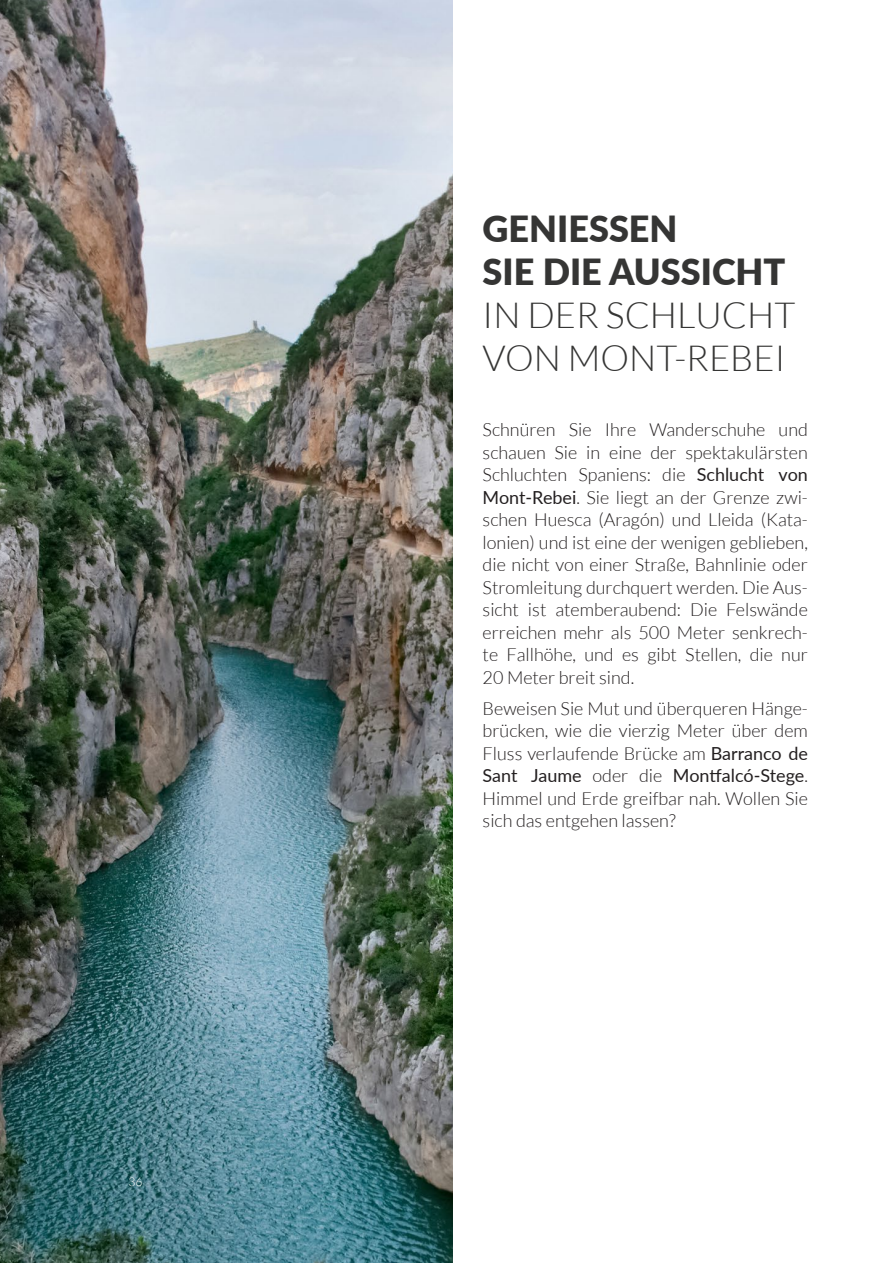
<style>
.page{position:relative;width:893px;height:1263px;background:#fff}
.page>*{position:absolute;margin:0;border:0;box-sizing:border-box;transform-origin:0 0}
.t1{font:300 36px/43.2px "Lato";color:#353534}
.Body{font:300 18px/22.5px "Lato";color:#231f20;text-align:justify}
.t2{font:300 12px "Lato";color:#fff}
.s1{font-weight:900}
.s2{font-weight:400}
</style>
<div class="page">
<img style="left:0;top:0;width:453px;height:1263px">
<p class="t2" style="left:128px;top:1175px;width:15px">36</p>
<h1 class="t1" style="left:483px;top:207px;width:314px"><span class="s1">GENIESSEN<br>SIE DIE AUSSICHT<br></span>IN DER SCHLUCHT<br>VON MONT-REBEI</h1>
<p class="Body" style="left:483px;top:419px;width:327px">Schnüren Sie Ihre Wanderschuhe und schauen Sie in eine der spektakulärsten Schluchten Spaniens: die <span class="s2">Schlucht von Mont-Rebei</span>. Sie liegt an der Grenze zwi&shy;schen Huesca (Aragón) und Lleida (Kata&shy;lonien) und ist eine der wenigen geblieben, die nicht von einer Straße, Bahnlinie oder Stromleitung durchquert werden. Die Aus&shy;sicht ist atemberaubend: Die Felswände erreichen mehr als 500 Meter senkrech&shy;te Fallhöhe, und es gibt Stellen, die nur 20 Meter breit sind.</p>
<p class="Body" style="left:483px;top:697px;width:327px">Beweisen Sie Mut und überqueren Hänge&shy;brücken, wie die vierzig Meter über dem Fluss verlaufende Brücke am <span class="s2">Barranco de Sant Jaume</span> oder die <span class="s2">Montfalcó-Stege</span>.<br>Himmel und Erde greifbar nah. Wollen Sie sich das entgehen lassen?</p>
</div>
